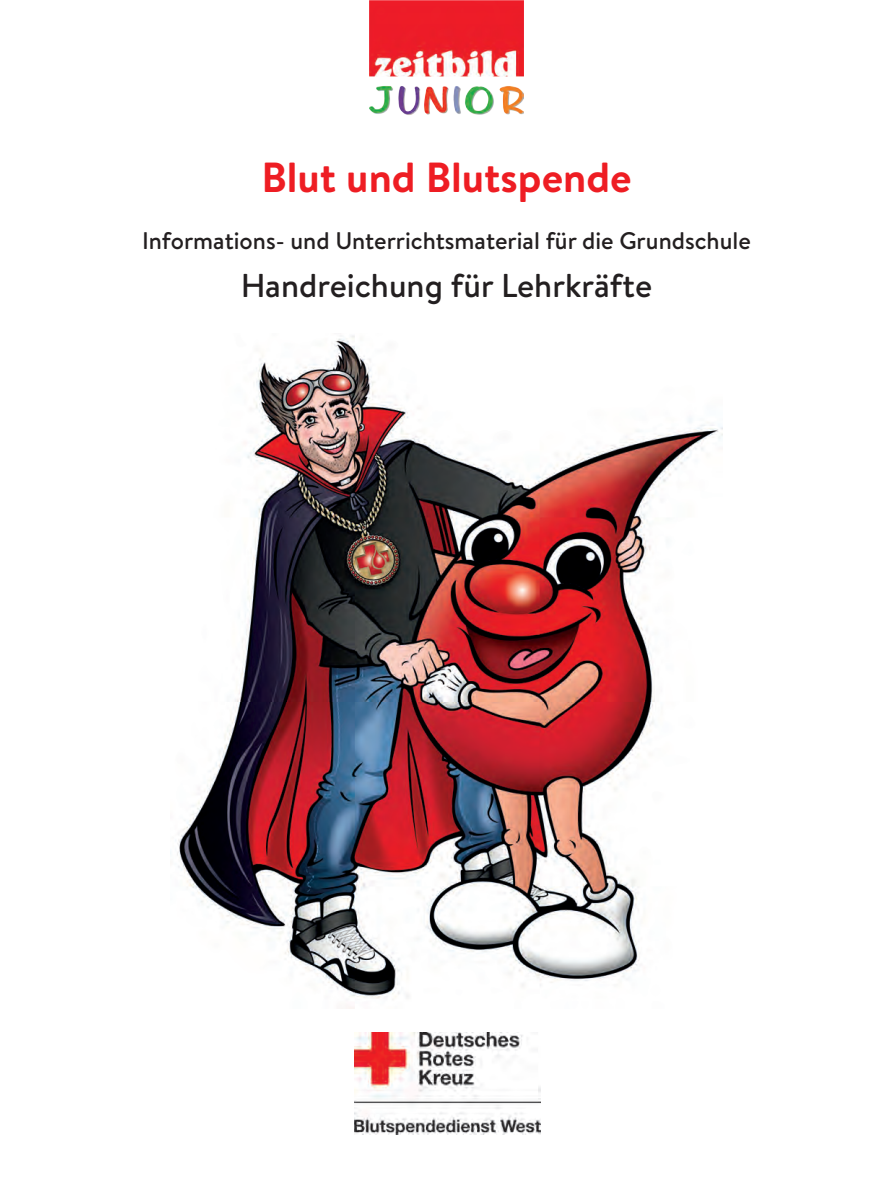
<style>
.page{position:relative;width:893px;height:1191px;background:#fff}
.page>*{position:absolute;margin:0;border:0;box-sizing:border-box;transform-origin:0 0}
.t1{font:700 42px "Brandon Text";color:#ee1d23}
.t2{font:500 33px "Brandon Text";color:#231f20}
.t3{font:500 24px "Brandon Text";color:#231f20}
</style>
<div class="page">
<img style="left:175px;top:335px;width:547px;height:673px">
<img style="left:370px;top:0;width:153px;height:115px">
<img style="left:354px;top:1032px;width:187px;height:102px">
<h1 class="t1" style="left:261px;top:148px;width:372px">Blut und Blutspende</h1>
<p class="t3" style="left:142px;top:224px;width:610px">Informations- und Unterrichtsmaterial für die Grundschule</p>
<h2 class="t2" style="left:241px;top:263px;width:413px">Handreichung für Lehrkräfte</h2>
</div>
